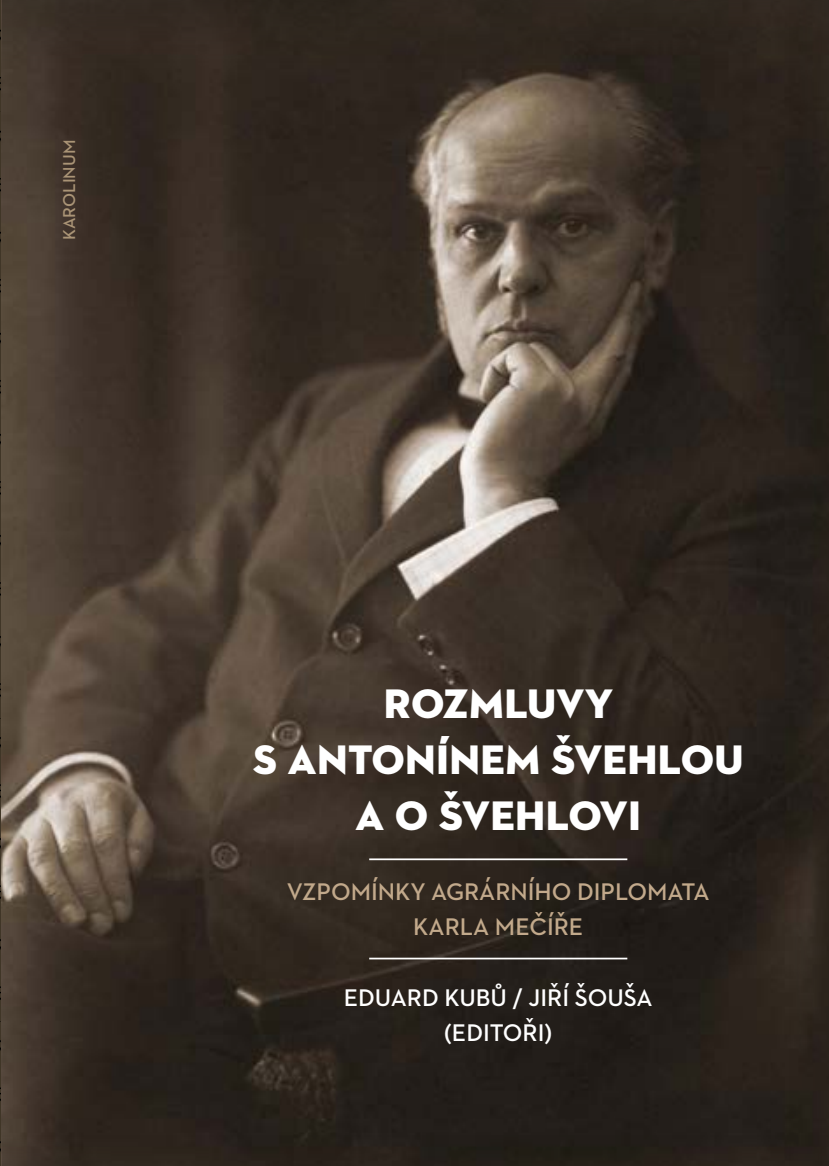
<style>
.page{position:relative;width:829px;height:1166px;background:#fff}
.page>*{position:absolute;margin:0;border:0;box-sizing:border-box;transform-origin:0 0}
.t1{font:42px/56px "Neutraface 2 Display Titling";letter-spacing:.01em;color:#fff;text-align:center}
.t2{font:600 24.5px/35px "Neutraface 2 Text";color:#c2a98b;text-align:center}
.t3{font:600 24.5px/35px "Neutraface 2 Text";color:#fff;text-align:center}
.t4{font:600 17.5px "Neutraface 2 Text";color:#aa9476}
</style>
<div class="page">
<hr style="left:0;top:0;width:2px;height:1166px;background:#bfbfbf">
<img style="left:2px;top:63px;width:786px;height:1071px">
<hr style="left:369px;top:957px;width:258px;height:2px;background:#fff">
<hr style="left:369px;top:858px;width:258px;height:2px;background:#fff">
<div style="left:2px;top:0;width:826px;height:63px;background:#2f271f"></div>
<div style="left:2px;top:1134px;width:826px;height:32px;background:#211d16"></div>
<div style="left:788px;top:0;width:40px;height:1166px;background:#211d16"></div>
<p class="t4" style="left:58px;top:240px;width:102px;rotate:-90deg">KAROLINUM</p>
<h1 class="t1" style="left:253px;top:676px;width:492px">ROZMLUVY<br>S ANTONÍNEM ŠVEHLOU<br>A O ŠVEHLOVI</h1>
<p class="t2" style="left:287px;top:874px;width:424px">VZPOMÍNKY AGRÁRNÍHO DIPLOMATA<br>KARLA MEČÍŘE</p>
<p class="t3" style="left:344px;top:979px;width:310px">EDUARD KUBŮ / JIŘÍ ŠOUŠA (EDITOŘI)</p>
</div>
